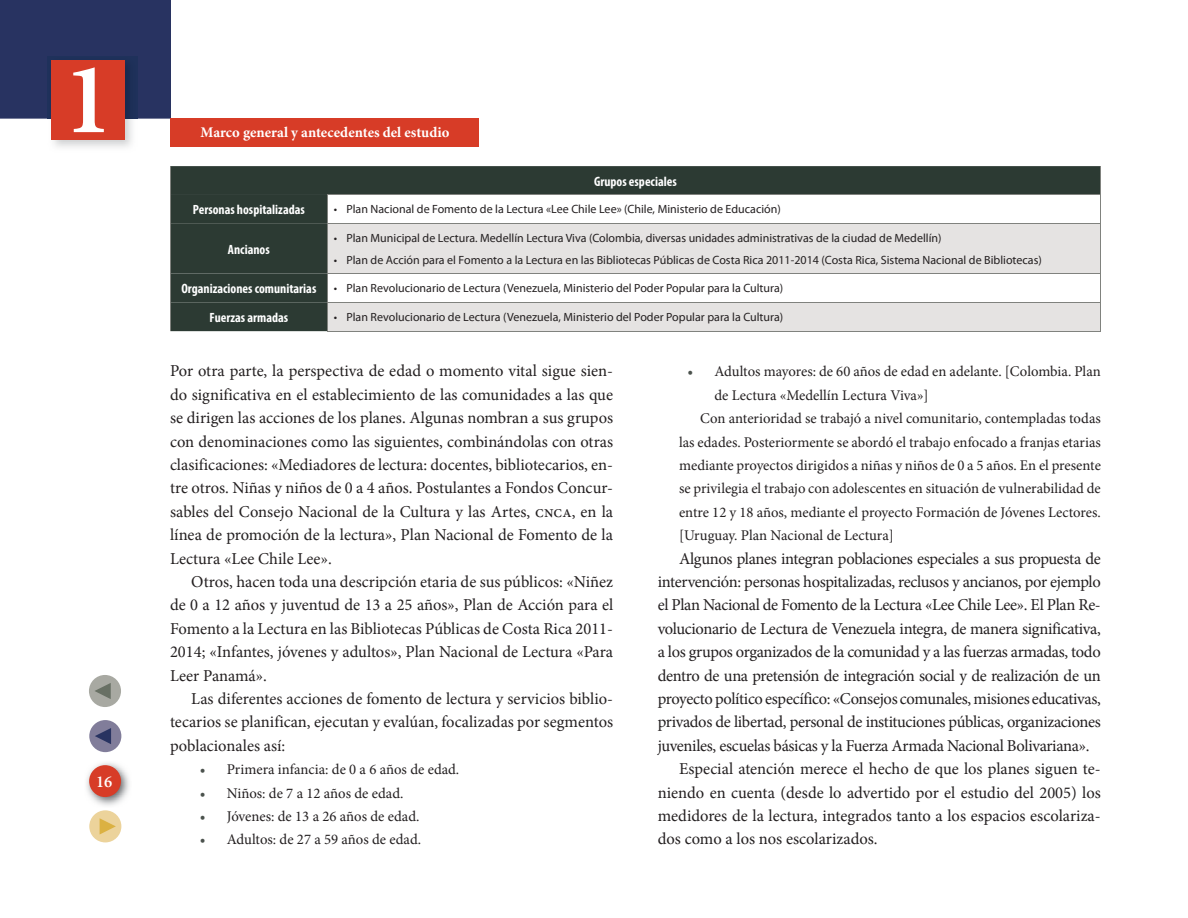
<style>
.page{position:relative;width:1188px;height:918px;background:#fff}
.page>*{position:absolute;margin:0;border:0;box-sizing:border-box;transform-origin:0 0}
.t1{font:600 102px "Minion Pro";color:#fff}
.t2{font:16.5px/23.4px "Minion Pro";letter-spacing:-.01em;color:#231f20;text-align:justify}
.t3{font:600 16.5px "Minion Pro";color:#fff}
.t4{font:14.7px "Minion Pro";color:#231f20}
.t5{font:700 14.7px "Minion Pro";color:#fff}
.t6{font:700 condensed 13.5px "Myriad Pro";color:#fff}
.t7{font:12px "Myriad Pro";color:#231f20}
.s1{font-weight:600;color:#4b524d}
</style>
<div class="page">
<div style="left:0;top:0;width:171px;height:119px;background:#283361"></div>
<div style="left:171px;top:119px;width:308px;height:28px;background:#d73c27"></div>
<img style="left:48px;top:56px;width:89px;height:92px">
<div style="left:52px;top:60px;width:73px;height:80px;background:#d73c27"></div>
<img style="left:86px;top:763px;width:44px;height:43px">
<div style="left:89px;top:765px;width:32px;height:32px;background:#d73c27;border-radius:50%"></div>
<div style="left:89px;top:675px;width:32px;height:32px;background:#a8a9a2;border-radius:50%"></div>
<svg style="left:95px;top:683px;width:16px;height:16px"></svg>
<div style="left:89px;top:720px;width:32px;height:32px;background:#817d9a;border-radius:50%"></div>
<svg style="left:95px;top:728px;width:16px;height:16px"></svg>
<div style="left:89px;top:810px;width:32px;height:32px;background:#ecd39b;border-radius:50%"></div>
<svg style="left:100px;top:818px;width:16px;height:16px"></svg>
<div style="left:328px;top:166px;width:772px;height:29px;background:#2c3a33"></div>
<svg style="left:328px;top:224px;width:772px;height:107px;fill:#e5e3e2"></svg>
<hr style="left:327px;top:195px;width:774px;height:1px;background:#80827e">
<svg style="left:1100px;top:166px;width:1px;height:57px"></svg>
<hr style="left:1100px;top:224px;width:1px;height:49px;background:#80827e">
<svg style="left:1100px;top:274px;width:1px;height:57px"></svg>
<hr style="left:327px;top:331px;width:774px;height:1px;background:#80827e">
<div style="left:170px;top:166px;width:158px;height:165px;background:#2c3a33"></div>
<hr style="left:327px;top:223px;width:774px;height:1px;background:#80827e">
<hr style="left:327px;top:273px;width:774px;height:1px;background:#80827e">
<hr style="left:327px;top:302px;width:774px;height:1px;background:#80827e">
<h1 class="t1" style="left:63px;top:29px;width:52px">1</h1>
<p class="t3" style="left:96px;top:770px;width:18px">16</p>
<p class="t5" style="left:201px;top:122px;width:250px">Marco general y antecedentes del estudio</p>
<p class="t6" style="left:594px;top:173px;width:84px">Grupos especiales</p>
<p class="t6" style="left:193px;top:202px;width:114px">Personas hospitalizadas</p>
<p class="t7" style="left:334px;top:202px;width:449px">• Plan Nacional de Fomento de la Lectura «Lee Chile Lee» (Chile, Ministerio de Educación)</p>
<p class="t6" style="left:228px;top:241px;width:43px">Ancianos</p>
<p class="t7" style="left:334px;top:231px;width:609px">• Plan Municipal de Lectura. Medellín Lectura Viva (Colombia, diversas unidades administrativas de la ciudad de Medellín)</p>
<p class="t7" style="left:334px;top:253px;width:710px">• Plan de Acción para el Fomento a la Lectura en las Bibliotecas Públicas de Costa Rica 2011-2014 (Costa Rica, Sistema Nacional de Bibliotecas)</p>
<p class="t6" style="left:181px;top:280px;width:137px">Organizaciones comunitarias</p>
<p class="t7" style="left:334px;top:280px;width:451px">• Plan Revolucionario de Lectura (Venezuela, Ministerio del Poder Popular para la Cultura)</p>
<p class="t6" style="left:210px;top:309px;width:80px">Fuerzas armadas</p>
<p class="t7" style="left:334px;top:309px;width:451px">• Plan Revolucionario de Lectura (Venezuela, Ministerio del Poder Popular para la Cultura)</p>
<p class="t2" style="left:170px;top:360px;width:445px">Por otra parte, la perspectiva de edad o momento vital sigue sien&shy;do significativa en el establecimiento de las comunidades a las que se dirigen las acciones de los planes. Algunas nombran a sus grupos con denominaciones como las siguientes, combinándolas con otras clasificaciones: «Mediadores de lectura: docentes, bibliotecarios, en&shy;tre otros. Niñas y niños de 0 a 4 años. Postulantes a Fondos Concur&shy;sables del Consejo Nacional de la Cultura y las Artes, cnca, en la línea de promoción de la lectura», Plan Nacional de Fomento de la Lectura «Lee Chile Lee».</p>
<p class="t2" style="left:170px;top:570px;width:445px;text-indent:21px">Otros, hacen toda una descripción etaria de sus públicos: «Niñez de 0 a 12 años y juventud de 13 a 25 años», Plan de Acción para el Fomento a la Lectura en las Bibliotecas Públicas de Costa Rica 2011- 2014; «Infantes, jóvenes y adultos», Plan Nacional de Lectura «Para Leer Panamá».</p>
<p class="t2" style="left:170px;top:687px;width:445px;text-indent:21px">Las diferentes acciones de fomento de lectura y servicios biblio&shy;tecarios se planifican, ejecutan y evalúan, focalizadas por segmentos poblacionales así:</p>
<p class="t4" style="left:200px;top:760px;width:261px"><span class="s1">•</span> Primera infancia: de 0 a 6 años de edad.</p>
<p class="t4" style="left:200px;top:783px;width:205px"><span class="s1">•</span> Niños: de 7 a 12 años de edad.</p>
<p class="t4" style="left:200px;top:806px;width:221px"><span class="s1">•</span> Jóvenes: de 13 a 26 años de edad.</p>
<p class="t4" style="left:200px;top:830px;width:223px"><span class="s1">•</span> Adultos: de 27 a 59 años de edad.</p>
<p class="t4" style="left:688px;top:362px;width:415px"><span class="s1">•</span> Adultos mayores: de 60 años de edad en adelante. [Colombia. Plan</p>
<p class="t4" style="left:715px;top:385px;width:216px">de Lectura «Medellín Lectura Viva»]</p>
<p class="t4" style="left:700px;top:409px;width:402px">Con anterioridad se trabajó a nivel comunitario, contempladas todas</p>
<p class="t4" style="left:679px;top:432px;width:423px">las edades. Posteriormente se abordó el trabajo enfocado a franjas etarias</p>
<p class="t4" style="left:679px;top:456px;width:423px">mediante proyectos dirigidos a niñas y niños de 0 a 5 años. En el presente</p>
<p class="t4" style="left:679px;top:479px;width:423px">se privilegia el trabajo con adolescentes en situación de vulnerabilidad de</p>
<p class="t4" style="left:679px;top:502px;width:423px">entre 12 y 18 años, mediante el proyecto Formación de Jóvenes Lectores.</p>
<p class="t4" style="left:679px;top:526px;width:216px">[Uruguay. Plan Nacional de Lectura]</p>
<p class="t2" style="left:679px;top:547px;width:423px">Algunos planes integran poblaciones especiales a sus propuesta de</p>
<p class="t2" style="left:658px;top:570px;width:445px">intervención: personas hospitalizadas, reclusos y ancianos, por ejemplo</p>
<p class="t2" style="left:658px;top:594px;width:445px">el Plan Nacional de Fomento de la Lectura «Lee Chile Lee». El Plan Re-</p>
<p class="t2" style="left:658px;top:617px;width:445px">volucionario de Lectura de Venezuela integra, de manera significativa,</p>
<p class="t2" style="left:658px;top:640px;width:444px">a los grupos organizados de la comunidad y a las fuerzas armadas, todo</p>
<p class="t2" style="left:658px;top:664px;width:445px">dentro de una pretensión de integración social y de realización de un</p>
<p class="t2" style="left:658px;top:687px;width:445px">proyecto político específico: «Consejos comunales, misiones educativas,</p>
<p class="t2" style="left:658px;top:711px;width:445px">privados de libertad, personal de instituciones públicas, organizaciones</p>
<p class="t2" style="left:658px;top:734px;width:433px">juveniles, escuelas básicas y la Fuerza Armada Nacional Bolivariana».</p>
<p class="t2" style="left:679px;top:757px;width:423px">Especial atención merece el hecho de que los planes siguen te-</p>
<p class="t2" style="left:658px;top:781px;width:445px">niendo en cuenta (desde lo advertido por el estudio del 2005) los</p>
<p class="t2" style="left:658px;top:804px;width:445px">medidores de la lectura, integrados tanto a los espacios escolariza-</p>
<p class="t2" style="left:658px;top:828px;width:221px">dos como a los nos escolarizados.</p>
</div>
